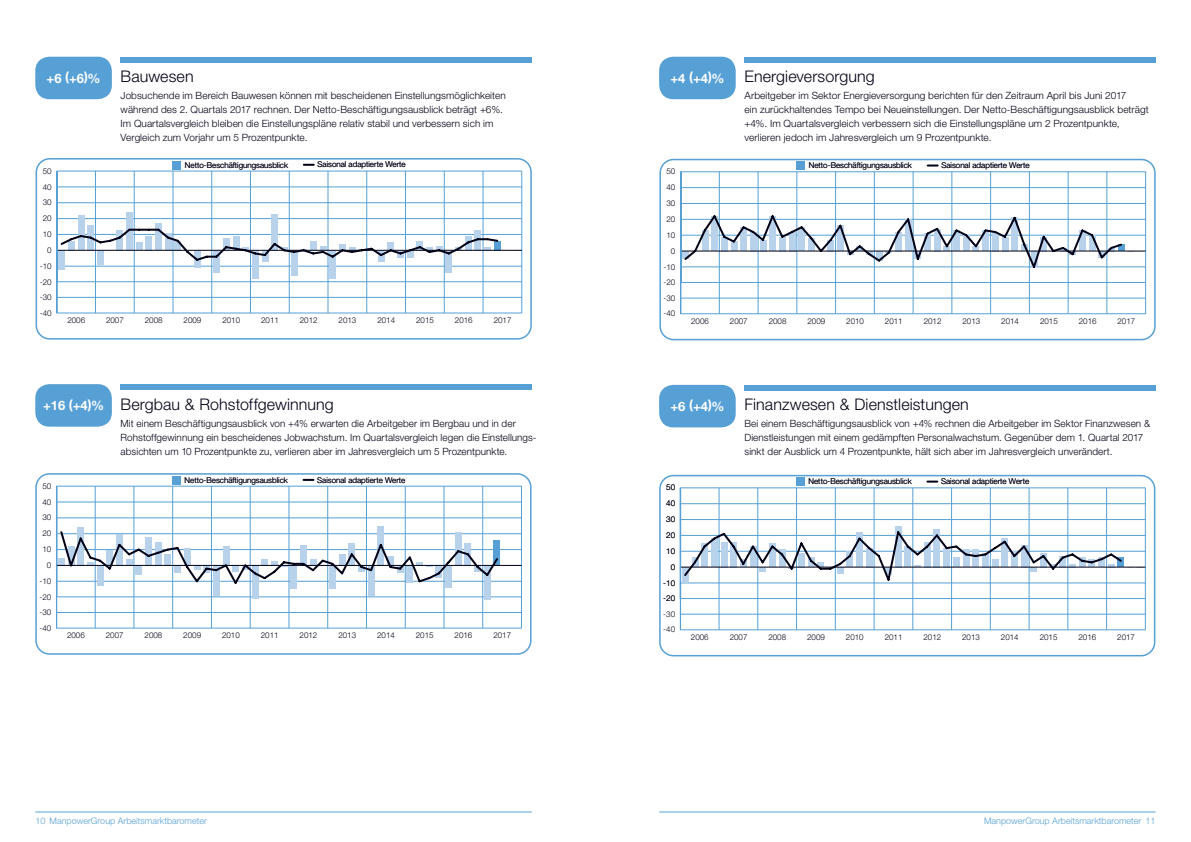
<style>
.page{position:relative;width:1191px;height:842px;background:#fff}
.page>*{position:absolute;margin:0;border:0;box-sizing:border-box;transform-origin:0 0}
.t1{font:300 16px "Helvetica Neue LT Std";letter-spacing:.005em;color:#000015}
.t2{font:700 13px "Helvetica Neue LT Std";color:#fff}
.t3{font:300 10px/14px "Helvetica Neue LT Std";letter-spacing:.005em;color:#000015}
.t4{font:300 9px "Helvetica Neue LT Std";color:#56a0d5}
.t5{font:300 8px/15.8px "Helvetica Neue LT Std";color:#000015;text-align:right}
</style>
<div class="page">
<hr style="left:35px;top:812px;width:496px;height:1px;background:#56a0d5">
<hr style="left:659px;top:812px;width:496px;height:1px;background:#56a0d5">
<div style="left:121px;top:57px;width:411px;height:5px;background:#56a0d5"></div>
<div style="left:35px;top:57px;width:77px;height:42px;background:#56a0d5;border-radius:14px"></div>
<div style="left:744px;top:57px;width:411px;height:5px;background:#56a0d5"></div>
<div style="left:659px;top:57px;width:76px;height:42px;background:#56a0d5;border-radius:14px"></div>
<svg style="left:36px;top:158px;width:496px;height:182px"></svg>
<div style="left:58px;top:250px;width:7px;height:19px;background:#b8d2ec"></div>
<div style="left:78px;top:216px;width:7px;height:34px;background:#b8d2ec"></div>
<div style="left:87px;top:225px;width:7px;height:25px;background:#b8d2ec"></div>
<div style="left:97px;top:250px;width:7px;height:15px;background:#b8d2ec"></div>
<div style="left:126px;top:212px;width:7px;height:38px;background:#b8d2ec"></div>
<div style="left:155px;top:223px;width:7px;height:27px;background:#b8d2ec"></div>
<div style="left:194px;top:250px;width:7px;height:18px;background:#b8d2ec"></div>
<div style="left:213px;top:250px;width:7px;height:23px;background:#b8d2ec"></div>
<div style="left:252px;top:250px;width:7px;height:29px;background:#b8d2ec"></div>
<div style="left:271px;top:214px;width:7px;height:36px;background:#b8d2ec"></div>
<div style="left:290px;top:250px;width:7px;height:26px;background:#b8d2ec"></div>
<div style="left:329px;top:250px;width:7px;height:29px;background:#b8d2ec"></div>
<div style="left:445px;top:250px;width:7px;height:23px;background:#b8d2ec"></div>
<div style="left:494px;top:241px;width:7px;height:9px;background:#56a0d5"></div>
<hr style="left:57px;top:250px;width:465px;height:1px;background:#000015">
<svg style="left:59px;top:227px;width:440px;height:36px"></svg>
<hr style="left:57px;top:171px;width:1px;height:142px;background:#56a0d5">
<div style="left:121px;top:384px;width:411px;height:6px;background:#56a0d5"></div>
<div style="left:35px;top:384px;width:77px;height:43px;background:#56a0d5;border-radius:14px"></div>
<svg style="left:35px;top:473px;width:496px;height:182px"></svg>
<div style="left:58px;top:558px;width:7px;height:7px;background:#b8d2ec"></div>
<div style="left:77px;top:527px;width:7px;height:38px;background:#b8d2ec"></div>
<div style="left:213px;top:565px;width:7px;height:31px;background:#b8d2ec"></div>
<div style="left:251px;top:565px;width:7px;height:34px;background:#b8d2ec"></div>
<div style="left:290px;top:565px;width:7px;height:24px;background:#b8d2ec"></div>
<div style="left:329px;top:565px;width:7px;height:24px;background:#b8d2ec"></div>
<div style="left:368px;top:565px;width:7px;height:31px;background:#b8d2ec"></div>
<div style="left:377px;top:526px;width:7px;height:39px;background:#b8d2ec"></div>
<div style="left:445px;top:565px;width:7px;height:23px;background:#b8d2ec"></div>
<div style="left:484px;top:565px;width:7px;height:35px;background:#b8d2ec"></div>
<hr style="left:57px;top:486px;width:1px;height:142px;background:#56a0d5">
<hr style="left:56px;top:486px;width:1px;height:142px;background:#56a0d5">
<hr style="left:56px;top:565px;width:465px;height:1px;background:#000015">
<hr style="left:56px;top:486px;width:1px;height:111px;background:#56a0d5">
<svg style="left:59px;top:530px;width:441px;height:56px"></svg>
<svg style="left:659px;top:159px;width:496px;height:181px"></svg>
<hr style="left:680px;top:251px;width:465px;height:1px;background:#000015">
<svg style="left:682px;top:213px;width:441px;height:57px"></svg>
<hr style="left:680px;top:172px;width:1px;height:142px;background:#56a0d5">
<div style="left:744px;top:385px;width:411px;height:6px;background:#56a0d5"></div>
<div style="left:659px;top:385px;width:76px;height:42px;background:#56a0d5;border-radius:14px"></div>
<svg style="left:659px;top:475px;width:496px;height:181px"></svg>
<div style="left:682px;top:567px;width:7px;height:16px;background:#b8d2ec"></div>
<div style="left:894px;top:526px;width:7px;height:41px;background:#b8d2ec"></div>
<div style="left:1117px;top:558px;width:7px;height:9px;background:#56a0d5"></div>
<hr style="left:680px;top:567px;width:465px;height:1px;background:#000015">
<svg style="left:682px;top:529px;width:441px;height:53px"></svg>
<hr style="left:680px;top:488px;width:1px;height:142px;background:#56a0d5">
<h2 class="t2" style="left:47px;top:70px;width:55px">+6 (+6)%</h2>
<h1 class="t1" style="left:744px;top:67px;width:132px">Energieversorgung</h1>
<p class="t3" style="left:744px;top:88px;width:406px">Arbeitgeber im Sektor Energieversorgung berichten für den Zeitraum April bis Juni 2017<br>ein zurückhaltendes Tempo bei Neueinstellungen. Der Netto-Beschäftigungsausblick beträgt +4%. Im Quartalsvergleich verbessern sich die Einstellungspläne um 2 Prozentpunkte, verlieren jedoch im Jahresvergleich um 9 Prozentpunkte.</p>
<h1 class="t1" style="left:121px;top:67px;width:75px">Bauwesen</h1>
<p class="t3" style="left:121px;top:88px;width:386px">Jobsuchende im Bereich Bauwesen können mit bescheidenen Einstellungsmöglichkeiten während des 2. Quartals 2017 rechnen. Der Netto-Beschäftigungsausblick beträgt +6%.<br>Im Quartalsvergleich bleiben die Einstellungspläne relativ stabil und verbessern sich im Vergleich zum Vorjahr um 5 Prozentpunkte.</p>
<h2 class="t2" style="left:670px;top:70px;width:55px">+4 (+4)%</h2>
<p class="t5" style="left:40px;top:163px;width:13px">50<br>40<br>30<br>20<br>10<br>0 -10 -20 -30 -40</p>
<p class="t5" style="left:185px;top:157px;width:105px">Netto-Beschäftigungsausblick</p>
<p class="t5" style="left:317px;top:157px;width:90px">Saisonal adaptierte Werte</p>
<p class="t5" style="left:67px;top:312px;width:19px">2006</p>
<p class="t5" style="left:106px;top:312px;width:19px">2007</p>
<p class="t5" style="left:145px;top:312px;width:19px">2008</p>
<p class="t5" style="left:184px;top:312px;width:19px">2009</p>
<p class="t5" style="left:222px;top:312px;width:19px">2010</p>
<p class="t5" style="left:261px;top:312px;width:19px">2011</p>
<p class="t5" style="left:300px;top:312px;width:19px">2012</p>
<p class="t5" style="left:339px;top:312px;width:19px">2013</p>
<p class="t5" style="left:377px;top:312px;width:19px">2014</p>
<p class="t5" style="left:416px;top:312px;width:19px">2015</p>
<p class="t5" style="left:455px;top:312px;width:19px">2016</p>
<p class="t5" style="left:493px;top:312px;width:19px">2017</p>
<p class="t5" style="left:663px;top:163px;width:13px">50<br>40<br>30<br>20<br>10<br>0 -10 -20 -30 -40</p>
<p class="t5" style="left:808px;top:157px;width:105px">Netto-Beschäftigungsausblick</p>
<p class="t5" style="left:941px;top:157px;width:90px">Saisonal adaptierte Werte</p>
<p class="t5" style="left:691px;top:313px;width:19px">2006</p>
<p class="t5" style="left:730px;top:313px;width:19px">2007</p>
<p class="t5" style="left:768px;top:313px;width:19px">2008</p>
<p class="t5" style="left:807px;top:313px;width:19px">2009</p>
<p class="t5" style="left:846px;top:313px;width:19px">2010</p>
<p class="t5" style="left:885px;top:313px;width:19px">2011</p>
<p class="t5" style="left:923px;top:313px;width:19px">2012</p>
<p class="t5" style="left:962px;top:313px;width:19px">2013</p>
<p class="t5" style="left:1001px;top:313px;width:19px">2014</p>
<p class="t5" style="left:1040px;top:313px;width:19px">2015</p>
<p class="t5" style="left:1078px;top:313px;width:19px">2016</p>
<p class="t5" style="left:1117px;top:313px;width:19px">2017</p>
<h2 class="t2" style="left:43px;top:397px;width:63px">+16 (+4)%</h2>
<h1 class="t1" style="left:121px;top:394px;width:215px">Bergbau &amp; Rohstoffgewinnung</h1>
<p class="t3" style="left:121px;top:416px;width:417px">Mit einem Beschäftigungsausblick von +4% erwarten die Arbeitgeber im Bergbau und in der<br>Rohstoffgewinnung ein bescheidenes Jobwachstum. Im Quartalsvergleich legen die Einstellungs&shy;absichten um 10 Prozentpunkte zu, verlieren aber im Jahresvergleich um 5 Prozentpunkte.</p>
<h2 class="t2" style="left:670px;top:398px;width:55px">+6 (+4)%</h2>
<h1 class="t1" style="left:744px;top:395px;width:226px">Finanzwesen &amp; Dienstleistungen</h1>
<p class="t3" style="left:744px;top:417px;width:407px">Bei einem Beschäftigungsausblick von +4% rechnen die Arbeitgeber im Sektor Finanzwesen &amp;<br>Dienstleistungen mit einem gedämpften Personalwachstum. Gegenüber dem 1. Quartal 2017 sinkt der Ausblick um 4 Prozentpunkte, hält sich aber im Jahresvergleich unverändert.</p>
<p class="t5" style="left:39px;top:478px;width:13px">50<br>40<br>30<br>20<br>10<br>0 -10 -20 -30 -40</p>
<p class="t5" style="left:185px;top:472px;width:105px">Netto-Beschäftigungsausblick</p>
<p class="t5" style="left:317px;top:472px;width:90px">Saisonal adaptierte Werte</p>
<p class="t5" style="left:67px;top:627px;width:19px">2006</p>
<p class="t5" style="left:106px;top:627px;width:19px">2007</p>
<p class="t5" style="left:145px;top:627px;width:19px">2008</p>
<p class="t5" style="left:183px;top:627px;width:19px">2009</p>
<p class="t5" style="left:222px;top:627px;width:19px">2010</p>
<p class="t5" style="left:261px;top:627px;width:19px">2011</p>
<p class="t5" style="left:299px;top:627px;width:19px">2012</p>
<p class="t5" style="left:338px;top:627px;width:19px">2013</p>
<p class="t5" style="left:377px;top:627px;width:19px">2014</p>
<p class="t5" style="left:416px;top:627px;width:19px">2015</p>
<p class="t5" style="left:454px;top:627px;width:19px">2016</p>
<p class="t5" style="left:493px;top:627px;width:19px">2017</p>
<p class="t5" style="left:663px;top:480px;width:13px">50<br>40<br>30<br>20<br>10<br>0 -10 -20</p>
<p class="t5" style="left:663px;top:606px;width:13px;text-align:left">-30 -40</p>
<p class="t5" style="left:808px;top:473px;width:105px">Netto-Beschäftigungsausblick</p>
<p class="t5" style="left:941px;top:473px;width:90px">Saisonal adaptierte Werte</p>
<p class="t5" style="left:691px;top:629px;width:19px">2006</p>
<p class="t5" style="left:729px;top:629px;width:19px">2007</p>
<p class="t5" style="left:768px;top:629px;width:19px">2008</p>
<p class="t5" style="left:807px;top:629px;width:19px">2009</p>
<p class="t5" style="left:846px;top:629px;width:19px">2010</p>
<p class="t5" style="left:884px;top:629px;width:19px">2011</p>
<p class="t5" style="left:923px;top:629px;width:19px">2012</p>
<p class="t5" style="left:962px;top:629px;width:19px">2013</p>
<p class="t5" style="left:1001px;top:629px;width:19px">2014</p>
<p class="t5" style="left:1039px;top:629px;width:19px">2015</p>
<p class="t5" style="left:1078px;top:629px;width:19px">2016</p>
<p class="t5" style="left:1117px;top:629px;width:19px">2017</p>
<p class="t4" style="left:35px;top:815px;width:173px">10 ManpowerGroup Arbeitsmarktbarometer</p>
<p class="t4" style="left:984px;top:815px;width:173px">ManpowerGroup Arbeitsmarktbarometer 11</p>
</div>
